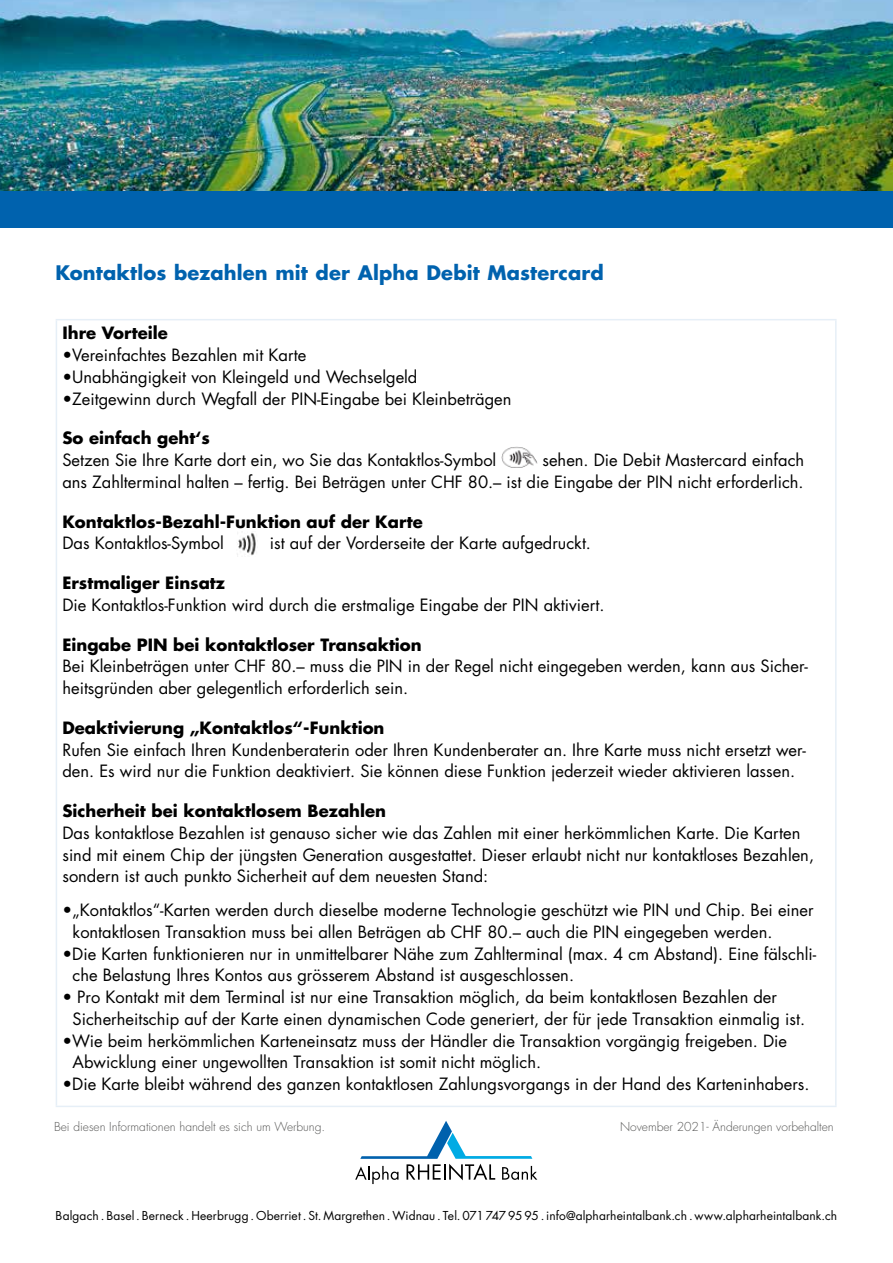
<style>
.page{position:relative;width:893px;height:1263px;background:#fff}
.page>*{position:absolute;margin:0;border:0;box-sizing:border-box;transform-origin:0 0}
.t1{font:700 19.5px "Futura Std";letter-spacing:.005em;color:#0062ae}
.t2{font:16.5px/21.8px "Futura Std";color:#000}
.t3{font:700 16.5px "Futura Std";color:#000}
.t4{font:12px "Futura Std";letter-spacing:.01em;color:#000}
.t5{font:300 12px "Futura Std";color:#575756}
</style>
<div class="page">
<svg style="left:355px;top:1121px;width:182px;height:63px"></svg>
<img style="left:0;top:0;width:893px;height:191px">
<div style="left:0;top:191px;width:893px;height:37px;background:#0062ae"></div>
<hr style="left:56px;top:319px;width:781px;height:1px;background:#e6eff7">
<hr style="left:56px;top:320px;width:1px;height:786px;background:#e6eff7">
<hr style="left:835px;top:320px;width:2px;height:786px;background:#e6eff7">
<hr style="left:56px;top:1106px;width:781px;height:1px;background:#e6eff7">
<img style="left:501px;top:446px;width:36px;height:21px">
<img style="left:237px;top:533px;width:19px;height:23px">
<p class="t1" style="left:56px;top:259px;width:549px">Kontaktlos bezahlen mit der Alpha Debit Mastercard</p>
<p class="t3" style="left:62px;top:322px;width:107px">Ihre Vorteile</p>
<p class="t2" style="left:62px;top:344px;width:246px">•Vereinfachtes Bezahlen mit Karte</p>
<p class="t2" style="left:62px;top:366px;width:357px">•Unabhängigkeit von Kleingeld und Wechselgeld</p>
<p class="t2" style="left:62px;top:388px;width:451px">•Zeitgewinn durch Wegfall der PIN-Eingabe bei Kleinbeträgen</p>
<p class="t3" style="left:62px;top:427px;width:149px">So einfach geht‘s</p>
<p class="t2" style="left:62px;top:449px;width:435px">Setzen Sie Ihre Karte dort ein, wo Sie das Kontaktlos-Symbol</p>
<p class="t2" style="left:62px;top:449px;width:743px;text-align:right">sehen. Die Debit Mastercard einfach<br>ans Zahlterminal halten – fertig. Bei Beträgen unter CHF 80.– ist die Eingabe der PIN nicht erforderlich.</p>
<p class="t3" style="left:62px;top:510px;width:362px">Kontaktlos-Bezahl-Funktion auf der Karte</p>
<p class="t2" style="left:62px;top:532px;width:163px">Das Kontaktlos-Symbol</p>
<p class="t2" style="left:270px;top:533px;width:323px">ist auf der Vorderseite der Karte aufgedruckt.</p>
<p class="t3" style="left:62px;top:572px;width:164px">Erstmaliger Einsatz</p>
<p class="t2" style="left:62px;top:594px;width:544px">Die Kontaktlos-Funktion wird durch die erstmalige Eingabe der PIN aktiviert.</p>
<p class="t3" style="left:62px;top:633px;width:361px">Eingabe PIN bei kontaktloser Transaktion</p>
<p class="t2" style="left:62px;top:655px;width:747px">Bei Kleinbeträgen unter CHF 80.– muss die PIN in der Regel nicht eingegeben werden, kann aus Sicher&shy;heitsgründen aber gelegentlich erforderlich sein.</p>
<p class="t3" style="left:62px;top:717px;width:324px">Deaktivierung „Kontaktlos“-Funktion</p>
<p class="t2" style="left:62px;top:739px;width:745px">Rufen Sie einfach Ihren Kundenberaterin oder Ihren Kundenberater an. Ihre Karte muss nicht ersetzt wer&shy;den. Es wird nur die Funktion deaktiviert. Sie können diese Funktion jederzeit wieder aktivieren lassen.</p>
<p class="t3" style="left:62px;top:800px;width:325px">Sicherheit bei kontaktlosem Bezahlen</p>
<p class="t2" style="left:62px;top:822px;width:753px">Das kontaktlose Bezahlen ist genauso sicher wie das Zahlen mit einer herkömmlichen Karte. Die Karten sind mit einem Chip der jüngsten Generation ausgestattet. Dieser erlaubt nicht nur kontaktloses Bezahlen, sondern ist auch punkto Sicherheit auf dem neuesten Stand:</p>
<p class="t2" style="left:73px;top:899px;width:743px;text-indent:-10px">•„Kontaktlos“-Karten werden durch dieselbe moderne Technologie geschützt wie PIN und Chip. Bei einer kontaktlosen Transaktion muss bei allen Beträgen ab CHF 80.– auch die PIN eingegeben werden.</p>
<p class="t2" style="left:73px;top:943px;width:745px;text-indent:-10px">•Die Karten funktionieren nur in unmittelbarer Nähe zum Zahlterminal (max. 4 cm Abstand). Eine fälschli&shy;che Belastung Ihres Kontos aus grösserem Abstand ist ausgeschlossen.</p>
<p class="t2" style="left:73px;top:986px;width:734px;text-indent:-10px">• Pro Kontakt mit dem Terminal ist nur eine Transaktion möglich, da beim kontaktlosen Bezahlen der<br>Sicherheitschip auf der Karte einen dynamischen Code generiert, der für jede Transaktion einmalig ist.</p>
<p class="t2" style="left:73px;top:1030px;width:716px;text-indent:-10px">•Wie beim herkömmlichen Karteneinsatz muss der Händler die Transaktion vorgängig freigeben. Die<br>Abwicklung einer ungewollten Transaktion ist somit nicht möglich.</p>
<p class="t2" style="left:62px;top:1073px;width:749px">•Die Karte bleibt während des ganzen kontaktlosen Zahlungsvorgangs in der Hand des Karteninhabers.</p>
<p class="t5" style="left:54px;top:1120px;width:273px">Bei diesen Informationen handelt es sich um Werbung.</p>
<p class="t5" style="left:620px;top:1120px;width:215px">November 2021- Änderungen vorbehalten</p>
<p class="t4" style="left:56px;top:1208px;width:783px">Balgach . Basel . Berneck . Heerbrugg . Oberriet . St. Margrethen . Widnau . Tel. 071 747 95 95 . info@alpharheintalbank.ch . www.alpharheintalbank.ch</p>
</div>
